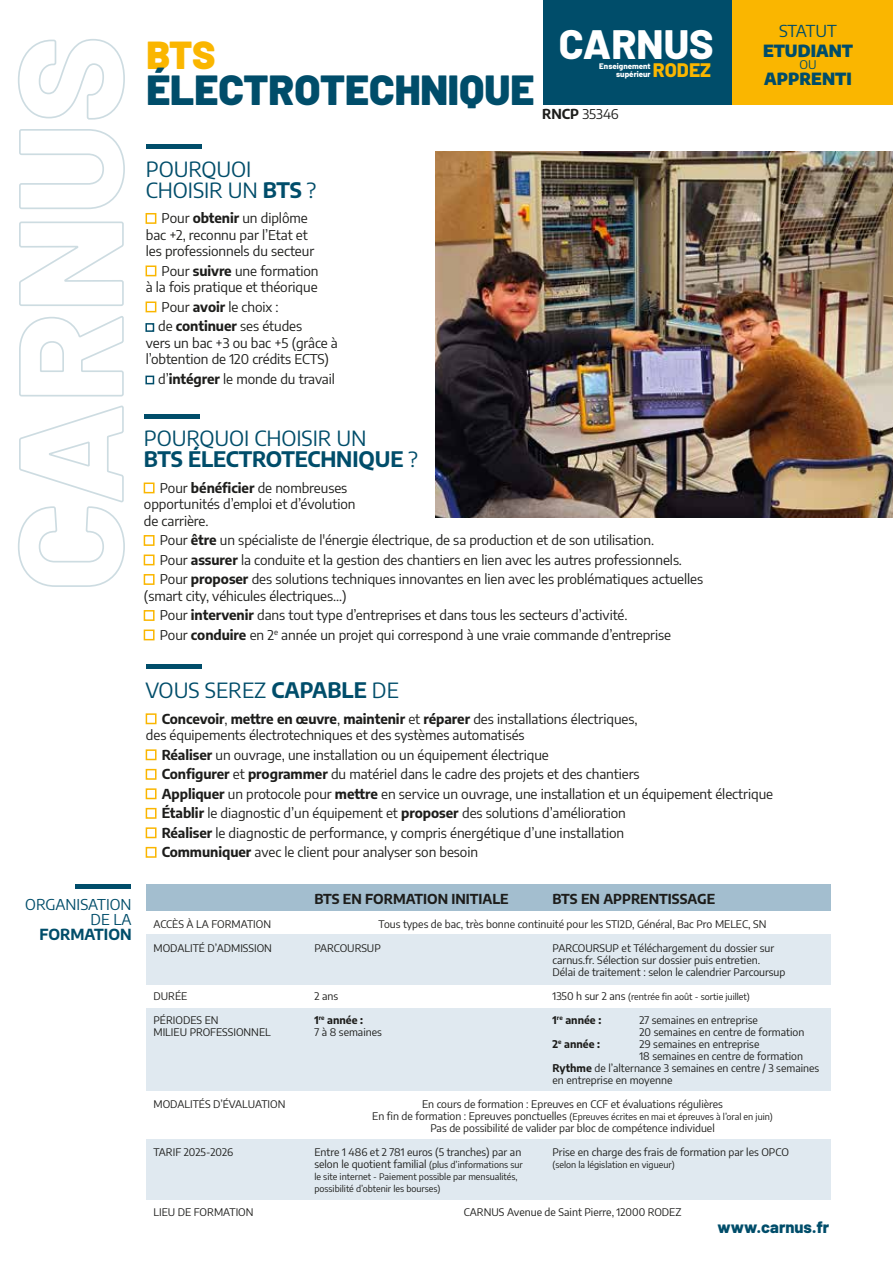
<style>
.page{position:relative;width:893px;height:1263px;background:#fff}
.page>*{position:absolute;margin:0;border:0;box-sizing:border-box;transform-origin:0 0}
.t1{font:900 42px "Barlow";color:#004d6a}
.t2{font:800 40.95px "Barlow";color:#fff}
.t3{font:900 39px "Barlow";color:#fab600}
.t4{font:21px/21px "Encode Sans";letter-spacing:-.005em;color:#004d6a}
.t5{font:700 21px/21px "Encode Sans";letter-spacing:-.005em;color:#004d6a}
.t6{font:800 19.5px "Barlow";color:#fab600}
.t7{font:900 16.5px "Encode Sans";color:#004d6a}
.t8{font:800 16.5px "Barlow";color:#004d6a}
.t9{font:16.5px "Encode Sans";letter-spacing:-.025em;color:#004d6a}
.t10{font:15px/15px "Encode Sans";color:#004d6a;text-align:right}
.t11{font:700 15px "Encode Sans";color:#004d6a}
.t12{font:13.5px/19.5px "Encode Sans";letter-spacing:-.005em;color:#1d1d1b}
.t13{font:700 13.5px "Encode Sans";color:#1d1d1b}
.t14{font:12px "Encode Sans";color:#004d6a}
.t15{font:10.5px/12px "Encode Sans";color:#1d1d1b}
.t16{font:700 10.5px "Encode Sans";color:#1d1d1b}
.t17{font:9px/12px "Encode Sans";color:#1d1d1b}
.t18{font:800 7.95px/7.4px "Barlow";color:#fff;text-align:right}
.s1{font-weight:700}
.s2{font-weight:400}
.s3{font-size:10.5px}
.s4{font-size:9px}
</style>
<div class="page">
<div style="left:146px;top:884px;width:685px;height:26px;background:#a3becf"></div>
<div style="left:146px;top:935px;width:685px;height:50px;background:#e0e9f0"></div>
<div style="left:146px;top:1008px;width:685px;height:83px;background:#e0e9f0"></div>
<div style="left:146px;top:1139px;width:685px;height:60px;background:#e0e9f0"></div>
<img style="left:435px;top:151px;width:458px;height:367px">
<div style="left:543px;top:0;width:199px;height:105px;background:#004d6a"></div>
<div style="left:732px;top:0;width:161px;height:105px;background:#fab600"></div>
<div style="left:144px;top:482px;width:11px;height:11px;border:2px solid #fab600"></div>
<div style="left:144px;top:535px;width:11px;height:11px;border:2px solid #fab600"></div>
<div style="left:144px;top:554px;width:11px;height:11px;border:2px solid #fab600"></div>
<div style="left:144px;top:574px;width:11px;height:11px;border:2px solid #fab600"></div>
<div style="left:144px;top:610px;width:11px;height:11px;border:2px solid #fab600"></div>
<div style="left:144px;top:629px;width:11px;height:11px;border:2px solid #fab600"></div>
<div style="left:144px;top:414px;width:56px;height:5px;background:#004d6a"></div>
<hr style="left:146px;top:665px;width:56px;height:4px;background:#004d6a">
<hr style="left:75px;top:885px;width:56px;height:4px;background:#004d6a">
<div style="left:146px;top:213px;width:10px;height:11px;border:2px solid #fab600"></div>
<div style="left:146px;top:265px;width:10px;height:11px;border:2px solid #fab600"></div>
<div style="left:146px;top:301px;width:10px;height:11px;border:2px solid #fab600"></div>
<div style="left:145px;top:323px;width:9px;height:9px;border:2px solid #004d6a"></div>
<div style="left:145px;top:376px;width:9px;height:8px;border:2px solid #004d6a"></div>
<hr style="left:146px;top:145px;width:56px;height:4px;background:#004d6a">
<div style="left:146px;top:713px;width:11px;height:11px;border:2px solid #fab600"></div>
<div style="left:146px;top:749px;width:11px;height:11px;border:2px solid #fab600"></div>
<div style="left:146px;top:769px;width:11px;height:11px;border:2px solid #fab600"></div>
<div style="left:146px;top:788px;width:11px;height:11px;border:2px solid #fab600"></div>
<div style="left:146px;top:808px;width:11px;height:11px;border:2px solid #fab600"></div>
<div style="left:146px;top:827px;width:11px;height:11px;border:2px solid #fab600"></div>
<div style="left:146px;top:847px;width:11px;height:11px;border:2px solid #fab600"></div>
<svg style="left:18px;top:405px;width:107px;height:182px"></svg>
<svg style="left:19px;top:316px;width:105px;height:81px"></svg>
<svg style="left:19px;top:221px;width:105px;height:85px"></svg>
<svg style="left:19px;top:129px;width:106px;height:80px"></svg>
<svg style="left:18px;top:39px;width:107px;height:81px"></svg>
<h3 class="t3" style="left:146px;top:26px;width:71px">BTS</h3>
<h1 class="t1" style="left:146px;top:58px;width:390px">ÉLECTROTECHNIQUE</h1>
<h2 class="t2" style="left:559px;top:14px;width:156px">CARNUS</h2>
<h3 class="t6" style="left:653px;top:55px;width:60px">RODEZ</h3>
<p class="t18" style="left:599px;top:62px;width:53px">Enseignement supérieur</p>
<p class="t12" style="left:542px;top:103px;width:78px"><span class="s1">RNCP</span> 35346</p>
<h3 class="t4" style="left:146px;top:157px;width:172px">POURQUOI<br>CHOISIR UN <span class="s1">BTS</span> ?</h3>
<p class="t12" style="left:146px;top:209px;width:170px;line-height:16.5px;text-indent:16px">Pour <span class="s1">obtenir</span> un diplôme bac +2, reconnu par l’Etat et les professionnels du secteur</p>
<p class="t12" style="left:146px;top:262px;width:174px;line-height:16.5px;text-align:right">Pour <span class="s1">suivre</span> une formation<br>à la fois pratique et théorique</p>
<p class="t12" style="left:158px;top:296px;width:146px">Pour <span class="s1">avoir</span> le choix :<br>de <span class="s1">continuer</span> ses études</p>
<p class="t12" style="left:146px;top:334px;width:194px;line-height:16.5px">vers un bac +3 ou bac +5 (grâce à l’obtention de 120 crédits ECTS)</p>
<p class="t12" style="left:158px;top:368px;width:178px">d’<span class="s1">intégrer</span> le monde du travail</p>
<p class="t9" style="left:779px;top:19px;width:59px">STATUT</p>
<p class="t7" style="left:763px;top:37px;width:92px">ETUDIANT</p>
<p class="t14" style="left:799px;top:56px;width:19px">OU</p>
<p class="t7" style="left:764px;top:66px;width:89px">APPRENTI</p>
<h3 class="t5" style="left:144px;top:426px;width:275px"><span class="s2">POURQUOI CHOISIR UN<br></span>BTS ÉLECTROTECHNIQUE <span class="s2">?</span></h3>
<p class="t12" style="left:144px;top:479px;width:213px;line-height:16.5px;text-indent:16px">Pour <span class="s1">bénéficier</span> de nombreuses opportunités d’emploi et d’évolution de carrière.</p>
<p class="t12" style="left:160px;top:530px;width:545px">Pour <span class="s1">être</span> un spécialiste de l'énergie électrique, de sa production et de son utilisation.<br>Pour <span class="s1">assurer</span> la conduite et la gestion des chantiers en lien avec les autres professionnels.<br>Pour <span class="s1">proposer</span> des solutions techniques innovantes en lien avec les problématiques actuelles</p>
<p class="t12" style="left:160px;top:585px;width:513px;text-indent:-16px">(smart city, véhicules électriques…)<br>Pour <span class="s1">intervenir</span> dans tout type d’entreprises et dans tous les secteurs d’activité.<br>Pour <span class="s1">conduire</span> en 2<sup>e</sup> année un projet qui correspond à une vraie commande d’entreprise</p>
<h3 class="t4" style="left:145px;top:678px;width:255px">VOUS SEREZ <span class="s1">CAPABLE</span> DE</h3>
<p class="t12" style="left:146px;top:709px;width:493px;line-height:16.5px;text-indent:16px"><span class="s1">Concevoir</span>, <span class="s1">mettre en œuvre</span>, <span class="s1">maintenir</span> et <span class="s1">réparer</span> des installations électriques, des équipements électrotechniques et des systèmes automatisés</p>
<p class="t12" style="left:162px;top:744px;width:613px"><span class="s1">Réaliser</span> un ouvrage, une installation ou un équipement électrique<br><span class="s1">Configurer</span> et <span class="s1">programmer</span> du matériel dans le cadre des projets et des chantiers<br><span class="s1">Appliquer</span> un protocole pour <span class="s1">mettre</span> en service un ouvrage, une installation et un équipement électrique <span class="s1">Établir</span> le diagnostic d’un équipement et <span class="s1">proposer</span> des solutions d’amélioration<br><span class="s1">Réaliser</span> le diagnostic de performance, y compris énergétique d’une installation<br><span class="s1">Communiquer</span> avec le client pour analyser son besoin</p>
<p class="t10" style="left:25px;top:896px;width:108px">ORGANISATION<br>DE LA</p>
<p class="t11" style="left:40px;top:923px;width:94px">FORMATION</p>
<p class="t13" style="left:314px;top:888px;width:196px">BTS EN FORMATION INITIALE</p>
<p class="t13" style="left:552px;top:888px;width:164px">BTS EN APPRENTISSAGE</p>
<p class="t15" style="left:153px;top:917px;width:119px">ACCÈS À LA FORMATION</p>
<p class="t15" style="left:379px;top:917px;width:389px">Tous types de bac, très bonne continuité pour les STI2D, Général, Bac Pro MELEC, SN</p>
<p class="t15" style="left:153px;top:941px;width:120px">MODALITÉ D’ADMISSION</p>
<p class="t15" style="left:314px;top:941px;width:68px">PARCOURSUP</p>
<p class="t15" style="left:553px;top:941px;width:234px">PARCOURSUP et Téléchargement du dossier sur carnus.fr. Sélection sur dossier puis entretien.<br>Délai de traitement : selon le calendrier Parcoursup</p>
<p class="t15" style="left:153px;top:989px;width:35px">DURÉE</p>
<p class="t15" style="left:314px;top:989px;width:25px">2 ans</p>
<p class="t17" style="left:553px;top:990px;width:199px"><span class="s3">1350 h sur 2 ans</span> (rentrée fin août - sortie juillet)</p>
<p class="t15" style="left:153px;top:1013px;width:67px">PÉRIODES EN</p>
<p class="t16" style="left:314px;top:1012px;width:50px">1<sup>re</sup> année :</p>
<p class="t16" style="left:553px;top:1012px;width:50px">1<sup>re</sup> année :</p>
<p class="t15" style="left:639px;top:1013px;width:120px">27 semaines en entreprise</p>
<p class="t15" style="left:153px;top:1025px;width:119px">MILIEU PROFESSIONNEL</p>
<p class="t15" style="left:314px;top:1025px;width:69px">7 à 8 semaines</p>
<p class="t15" style="left:639px;top:1025px;width:166px">20 semaines en centre de formation</p>
<p class="t16" style="left:553px;top:1036px;width:49px">2<sup>e</sup> année :</p>
<p class="t15" style="left:639px;top:1037px;width:121px">29 semaines en entreprise</p>
<p class="t15" style="left:639px;top:1049px;width:165px">18 semaines en centre de formation</p>
<p class="t15" style="left:553px;top:1061px;width:268px"><span class="s1">Rythme</span> de l’alternance 3 semaines en centre / 3 semaines</p>
<p class="t15" style="left:553px;top:1073px;width:121px">en entreprise en moyenne</p>
<p class="t15" style="left:153px;top:1097px;width:133px">MODALITÉS D’ÉVALUATION</p>
<p class="t15" style="left:422px;top:1097px;width:302px">En cours de formation : Epreuves en CCF et évaluations régulières</p>
<p class="t17" style="left:372px;top:1110px;width:402px"><span class="s3">En fin de formation : Epreuves ponctuelles</span> (Epreuves écrites en mai et épreuves à l’oral en juin)</p>
<p class="t15" style="left:430px;top:1121px;width:286px">Pas de possibilité de valider par bloc de compétence individuel</p>
<p class="t15" style="left:153px;top:1145px;width:81px">TARIF 2025-2026</p>
<p class="t15" style="left:314px;top:1145px;width:208px">Entre 1 486 et 2 781 euros (5 tranches) par an</p>
<p class="t15" style="left:552px;top:1145px;width:238px">Prise en charge des frais de formation par les OPCO</p>
<p class="t15" style="left:314px;top:1157px;width:210px">selon le quotient familial <span class="s4">(plus d’informations sur</span></p>
<p class="t17" style="left:552px;top:1158px;width:124px">(selon la législation en vigueur)</p>
<p class="t17" style="left:314px;top:1170px;width:205px">le site internet - Paiement possible par mensualités, possibilité d’obtenir les bourses)</p>
<p class="t15" style="left:153px;top:1205px;width:102px">LIEU DE FORMATION</p>
<p class="t15" style="left:464px;top:1205px;width:219px">CARNUS Avenue de Saint Pierre, 12000 RODEZ</p>
<p class="t8" style="left:717px;top:1214px;width:113px">www.carnus.fr</p>
</div>
